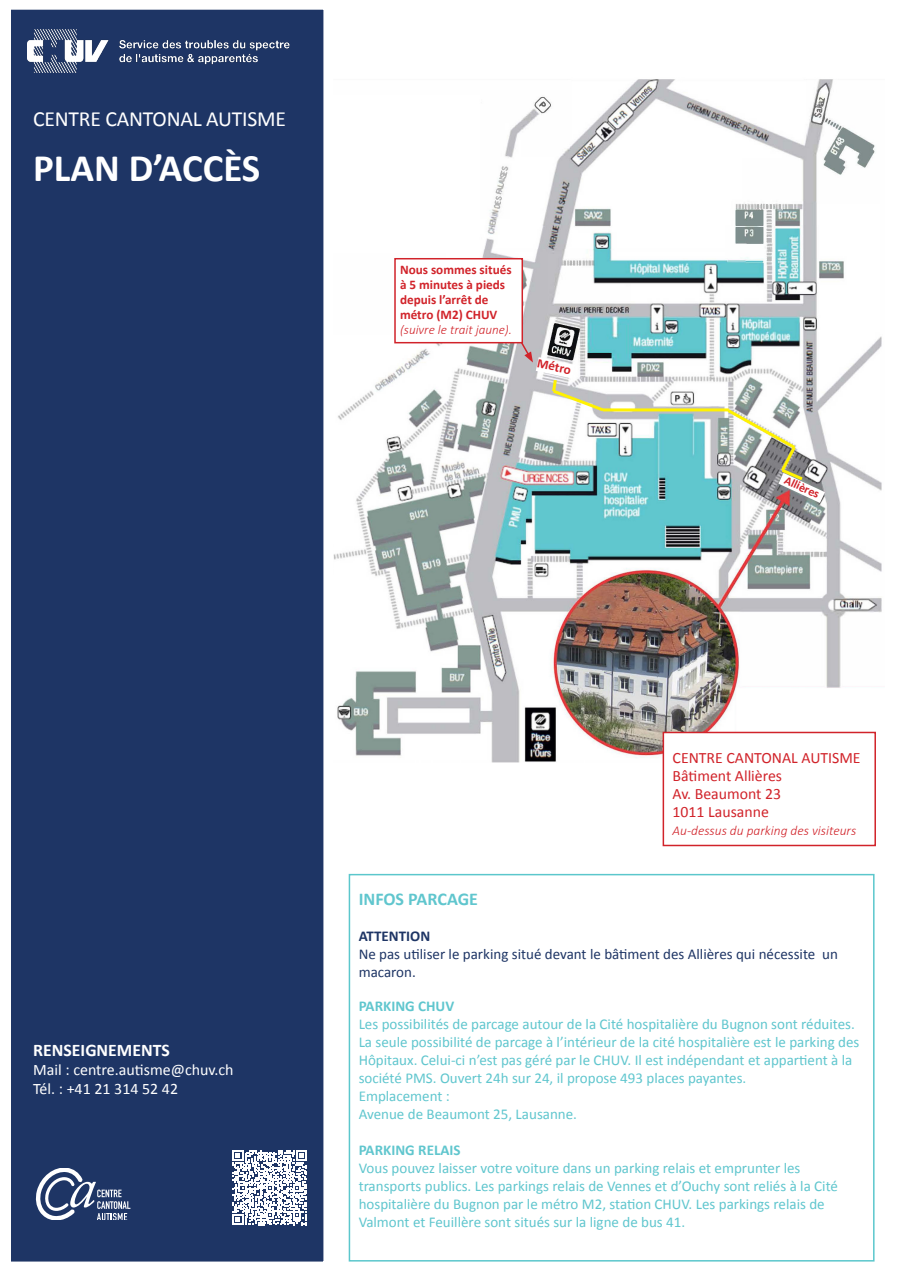
<style>
.page{position:relative;width:910px;height:1280px;background:#fff}
.page>*{position:absolute;margin:0;border:0;box-sizing:border-box;transform-origin:0 0}
.t1{font:700 39px "Calibri";color:#fff}
.t2{font:21.6px "Calibri";letter-spacing:-.01em;color:#fff}
.t3{font:700 18px "Calibri";color:#60c6ce}
.t4{font:700 17.7px "Calibri";color:#fff}
.t5{font:15.9px/19.2px "Calibri";color:#fff}
.t6{font:15.75px/18px "Calibri";color:#d1232a}
.t7{font:15px/18px "Calibri";color:#60c6ce}
.t8{font:15px/18px "Calibri";color:#1e3565}
.t9{font:700 15px "Calibri";color:#60c6ce}
.t10{font:700 15px "Calibri";color:#1e3565}
.t11{font:italic 300 13.5px "Calibri";color:#d1232a}
.t12{font:700 13.2px/15px "Calibri";color:#d1232a}
.t13{font:italic 300 13.2px "Calibri";color:#d1232a}
.t14{font:700 12px "Calibri";color:#d1232a}
</style>
<div class="page">
<img style="left:333px;top:79px;width:549px;height:686px">
<div style="left:663px;top:732px;width:212px;height:113px;background:#fff"></div>
<div style="left:663px;top:732px;width:213px;height:114px;border:2px solid #d1232a"></div>
<div style="left:6px;top:5px;width:322px;height:1261px;background:#1e3565"></div>
<div style="left:1px;top:0;width:332px;height:1271px;border:10px solid #fff"></div>
<img style="left:27px;top:29px;width:263px;height:43px">
<svg style="left:233px;top:1150px;width:74px;height:75px"></svg>
<div style="left:395px;top:259px;width:127px;height:84px;background:#fff"></div>
<div style="left:394px;top:258px;width:129px;height:85px;border:2px solid #d1232a"></div>
<svg style="left:36px;top:1168px;width:94px;height:52px"></svg>
<svg style="left:520px;top:341px;width:87px;height:73px"></svg>
<hr style="left:603px;top:408px;width:126px;height:3px;background:#fff101">
<svg style="left:724px;top:406px;width:101px;height:97px"></svg>
<div style="left:328px;top:511px;width:20px;height:33px;background:#fff"></div>
<div style="left:349px;top:874px;width:525px;height:387px;border:2px solid #5bc7cc"></div>
<div style="left:327px;top:70px;width:562px;height:7px;background:#fff"></div>
<h2 class="t2" style="left:33px;top:105px;width:254px">CENTRE CANTONAL AUTISME</h2>
<h1 class="t1" style="left:33px;top:143px;width:229px">PLAN D’ACCÈS</h1>
<p class="t12" style="left:400px;top:262px;width:113px">Nous sommes situés à 5 minutes à pieds depuis l’arrêt de métro (M2) CHUV</p>
<p class="t13" style="left:400px;top:321px;width:114px">(suivre le trait jaune).</p>
<p class="t12" style="left:539px;top:355px;width:36px;rotate:12deg">Métro</p>
<p class="t14" style="left:788px;top:472px;width:39px;rotate:25deg">Allières</p>
<p class="t4" style="left:33px;top:1038px;width:138px">RENSEIGNEMENTS</p>
<p class="t5" style="left:33px;top:1060px;width:202px">Mail : centre.autisme@chuv.ch<br>Tél. : +41 21 314 52 42</p>
<p class="t6" style="left:673px;top:749px;width:190px">CENTRE CANTONAL AUTISME<br>Bâtiment Allières<br>Av. Beaumont 23<br>1011 Lausanne</p>
<p class="t11" style="left:673px;top:822px;width:185px">Au-dessus du parking des visiteurs</p>
<p class="t3" style="left:359px;top:887px;width:121px">INFOS PARCAGE</p>
<p class="t10" style="left:359px;top:926px;width:73px">ATTENTION</p>
<p class="t8" style="left:359px;top:945px;width:481px">Ne pas utiliser le parking situé devant le bâtiment des Allières qui nécessite un macaron.</p>
<p class="t9" style="left:359px;top:996px;width:97px">PARKING CHUV</p>
<p class="t7" style="left:359px;top:1015px;width:502px">Les possibilités de parcage autour de la Cité hospitalière du Bugnon sont réduites.<br>La seule possibilité de parcage à l’intérieur de la cité hospitalière est le parking des Hôpitaux. Celui-ci n’est pas géré par le CHUV. Il est indépendant et appartient à la société PMS. Ouvert 24h sur 24, il propose 493 places payantes.<br>Emplacement :<br>Avenue de Beaumont 25, Lausanne.</p>
<p class="t9" style="left:359px;top:1140px;width:103px">PARKING RELAIS</p>
<p class="t7" style="left:359px;top:1159px;width:481px">Vous pouvez laisser votre voiture dans un parking relais et emprunter les transports publics. Les parkings relais de Vennes et d’Ouchy sont reliés à la Cité hospitalière du Bugnon par le métro M2, station CHUV. Les parkings relais de Valmont et Feuillère sont situés sur la ligne de bus 41.</p>
</div>
